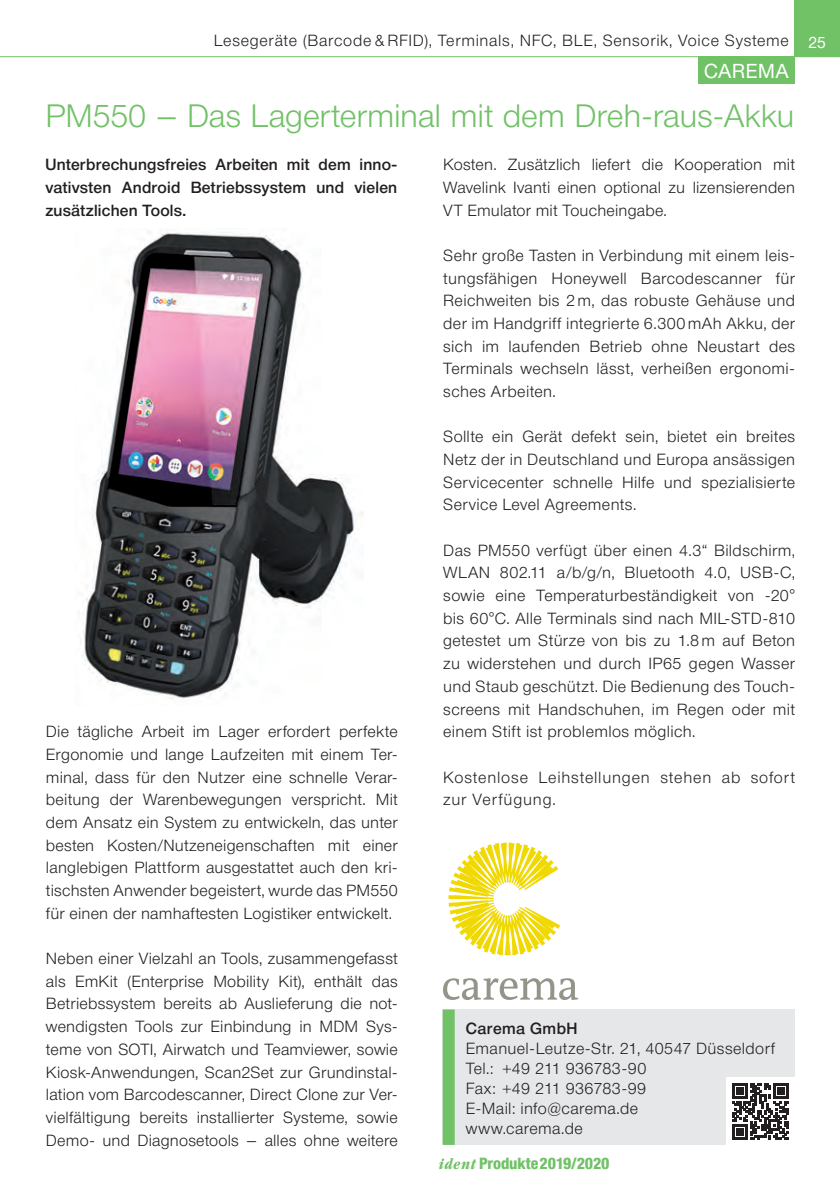
<style>
.page{position:relative;width:840px;height:1191px;background:#fff}
.page>*{position:absolute;margin:0;border:0;box-sizing:border-box;transform-origin:0 0}
.t1{font:300 32px "Neue Helvetica BQ";letter-spacing:-.005em;color:#71c167}
.t2{font:20px "Neue Helvetica BQ";letter-spacing:.035em;color:#fff}
.t3{font:300 16px/22.6px "Neue Helvetica BQ";letter-spacing:.02em;color:#231f20;text-align:justify}
.t4{font:500 16px/22.6px "Neue Helvetica BQ";letter-spacing:.015em;color:#231f20;text-align:justify}
.t5{font:300 16px "Neue Helvetica BQ";letter-spacing:.045em;color:#231f20}
.t6{font:300 16px/22.6px "Neue Helvetica BQ";letter-spacing:.05em;color:#231f20}
.t7{font:800 16px "Neue Helvetica Condensed BQ";letter-spacing:-.01em;color:#71c167}
.s1{font-weight:400;color:#fff}
.s2{font-family:"Garamond";font-weight:700;font-style:italic;font-stretch:condensed}
</style>
<div class="page">
<div style="left:794px;top:0;width:45px;height:57px;background:#71c167"></div>
<hr style="left:0;top:56px;width:839px;height:1px;background:#71c167">
<div style="left:698px;top:57px;width:96px;height:27px;background:#71c167"></div>
<div style="left:442px;top:1009px;width:352px;height:135px;background:#e6e7e9"></div>
<div style="left:442px;top:1009px;width:12px;height:135px;background:#71c167"></div>
<div style="left:726px;top:1077px;width:68px;height:68px;background:#fff"></div>
<svg style="left:443px;top:978px;width:134px;height:22px"></svg>
<svg style="left:448px;top:842px;width:112px;height:113px"></svg>
<svg style="left:732px;top:1083px;width:56px;height:57px"></svg>
<img style="left:81px;top:230px;width:282px;height:469px">
<p class="t5" style="left:213px;top:31px;width:613px">Lesegeräte (Barcode &amp; RFID), Terminals, NFC, BLE, Sensorik, Voice Systeme <span class="s1">25</span></p>
<p class="t2" style="left:703px;top:59px;width:86px">CAREMA</p>
<h1 class="t1" style="left:45px;top:96px;width:750px">PM550 – Das Lagerterminal mit dem Dreh-raus-Akku</h1>
<p class="t3" style="left:443px;top:153px;width:353px">Kosten. Zusätzlich liefert die Kooperation mit Wavelink Ivanti einen optional zu lizensierenden VT Emulator mit Toucheingabe.</p>
<p class="t3" style="left:443px;top:244px;width:353px">Sehr große Tasten in Verbindung mit einem leis&shy;tungsfähigen Honeywell Barcodescanner für Reichweiten bis 2 m, das robuste Gehäuse und der im Handgriff integrierte 6.300 mAh Akku, der sich im laufenden Betrieb ohne Neustart des Terminals wechseln lässt, verheißen ergonomi&shy;sches Arbeiten.</p>
<p class="t3" style="left:443px;top:425px;width:353px">Sollte ein Gerät defekt sein, bietet ein breites Netz der in Deutschland und Europa ansässigen Servicecenter schnelle Hilfe und spezialisierte Service Level Agreements.</p>
<p class="t3" style="left:443px;top:539px;width:353px">Das PM550 verfügt über einen 4.3“ Bildschirm, WLAN 802.11 a/b/g/n, Bluetooth 4.0, USB-C, sowie eine Temperaturbeständigkeit von -20° bis 60°C. Alle Terminals sind nach MIL-STD-810 getestet um Stürze von bis zu 1.8 m auf Beton zu widerstehen und durch IP65 gegen Wasser und Staub geschützt. Die Bedienung des Touch&shy;screens mit Handschuhen, im Regen oder mit einem Stift ist problemlos möglich.</p>
<p class="t6" style="left:443px;top:765px;width:353px">Kostenlose Leihstellungen stehen ab sofort zur Verfügung.</p>
<p class="t4" style="left:45px;top:153px;width:353px">Unterbrechungsfreies Arbeiten mit dem inno&shy;vativsten Android Betriebssystem und vielen zusätzlichen Tools.</p>
<p class="t3" style="left:46px;top:720px;width:353px">Die tägliche Arbeit im Lager erfordert perfekte Ergonomie und lange Laufzeiten mit einem Ter&shy;minal, dass für den Nutzer eine schnelle Verar&shy;beitung der Warenbewegungen verspricht. Mit dem Ansatz ein System zu entwickeln, das unter besten Kosten/Nutzeneigenschaften mit einer langlebigen Plattform ausgestattet auch den kri&shy;tischsten Anwender begeistert, wurde das PM550 für einen der namhaftesten Logistiker entwickelt.</p>
<p class="t3" style="left:46px;top:947px;width:353px">Neben einer Vielzahl an Tools, zusammengefasst als EmKit (Enterprise Mobility Kit), enthält das Betriebssystem bereits ab Auslieferung die not&shy;wendigsten Tools zur Einbindung in MDM Sys&shy;teme von SOTI, Airwatch und Teamviewer, sowie Kiosk-Anwendungen, Scan2Set zur Grundinstal&shy;lation vom Barcodescanner, Direct Clone zur Ver&shy;vielfältigung bereits installierter Systeme, sowie Demo- und Diagnosetools – alles ohne weitere</p>
<p class="t4" style="left:465px;top:1016px;width:113px">Carema GmbH</p>
<p class="t3" style="left:465px;top:1037px;width:311px;line-height:20px;text-align:left">Emanuel-Leutze-Str. 21, 40547 Düsseldorf<br>Tel.: +49 211 936783-90<br>Fax: +49 211 936783-99<br>E-Mail: info@carema.de<br>www.carema.de</p>
<p class="t7" style="left:438px;top:1152px;width:172px"><span class="s2">ident</span> Produkte2019/2020</p>
</div>
